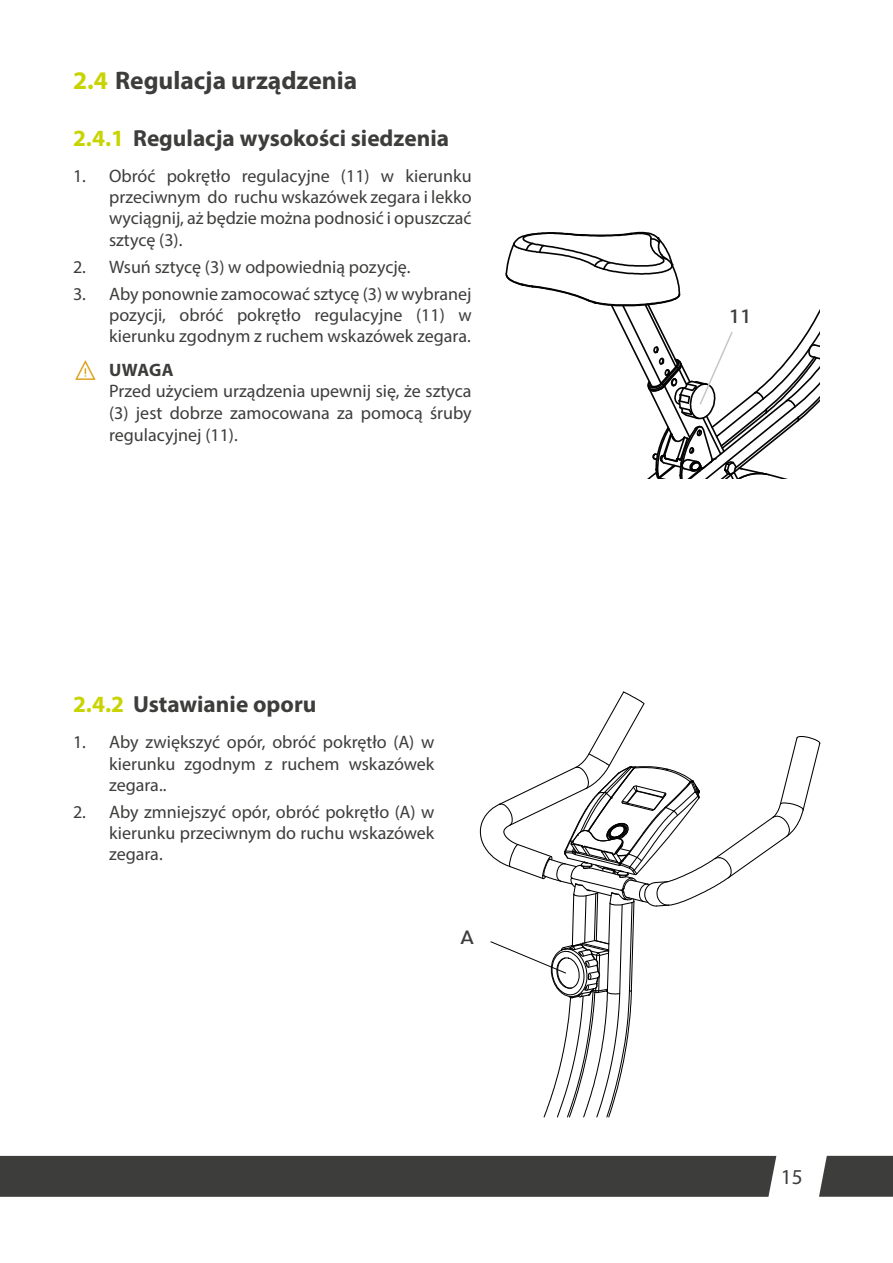
<style>
.page{position:relative;width:893px;height:1263px;background:#fff}
.page>*{position:absolute;margin:0;border:0;box-sizing:border-box;transform-origin:0 0}
.t1{font:700 25.5px "Myriad Pro";color:#3d3d3c}
.t2{font:700 23.4px "Myriad Pro";color:#3d3d3c}
.t3{font:21.3px "Myriad Pro";color:#3d3d3c}
.Darwin_Footer_DB{font:500 18.9px "URWDIN";color:#3d3d3c;scale:1.11 1}
.Text_Hinweise{font:18px/21.1px "Myriad Pro";color:#3d3d3c;text-align:justify}
.t4{font:700 18px "Myriad Pro";letter-spacing:.005em;color:#3d3d3c}
.s1{color:#c8d400}
.s2{color:#db9500}
</style>
<div class="page">
<svg style="left:505px;top:231px;width:315px;height:248px"></svg>
<svg style="left:0;top:691px;width:893px;height:506px"></svg>
<p class="t1" style="left:73px;top:64px;width:286px"><span class="s1">2.4</span> Regulacja urządzenia</p>
<p class="t2" style="left:73px;top:122px;width:378px"><span class="s1">2.4.1</span> Regulacja wysokości siedzenia</p>
<p class="Text_Hinweise" style="left:109px;top:165px;width:364px;text-indent:-36px">1. Obróć pokrętło regulacyjne (11) w kierunku przeciwnym do ruchu wskazówek zegara i lekko wyciągnij, aż będzie można podnosić i opuszczać sztycę (3).</p>
<p class="Text_Hinweise" style="left:73px;top:256px;width:339px">2. Wsuń sztycę (3) w odpowiednią pozycję.</p>
<p class="Text_Hinweise" style="left:109px;top:283px;width:364px;text-indent:-36px">3. Aby ponownie zamocować sztycę (3) w wybranej pozycji, obróć pokrętło regulacyjne (11) w kierunku zgodnym z ruchem wskazówek zegara.</p>
<p class="t4" style="left:73px;top:358px;width:102px"><span class="s2">⚠</span> UWAGA</p>
<p class="Text_Hinweise" style="left:109px;top:380px;width:364px;line-height:21.6px">Przed użyciem urządzenia upewnij się, że sztyca (3) jest dobrze zamocowana za pomocą śruby regulacyjnej (11).</p>
<p class="t2" style="left:73px;top:689px;width:245px"><span class="s1">2.4.2</span> Ustawianie oporu</p>
<p class="Text_Hinweise" style="left:109px;top:731px;width:327px;text-indent:-36px">1. Aby zwiększyć opór, obróć pokrętło (A) w kierunku zgodnym z ruchem wskazówek zegara..</p>
<p class="Text_Hinweise" style="left:109px;top:801px;width:327px;text-indent:-36px">2. Aby zmniejszyć opór, obróć pokrętło (A) w kierunku przeciwnym do ruchu wskazówek zegara.</p>
<p class="Darwin_Footer_DB" style="left:461px;top:925px;width:13px">A</p>
<p class="Darwin_Footer_DB" style="left:729px;top:304px;width:22px">11</p>
<p class="t3" style="left:781px;top:1164px;width:23px">15</p>
</div>
